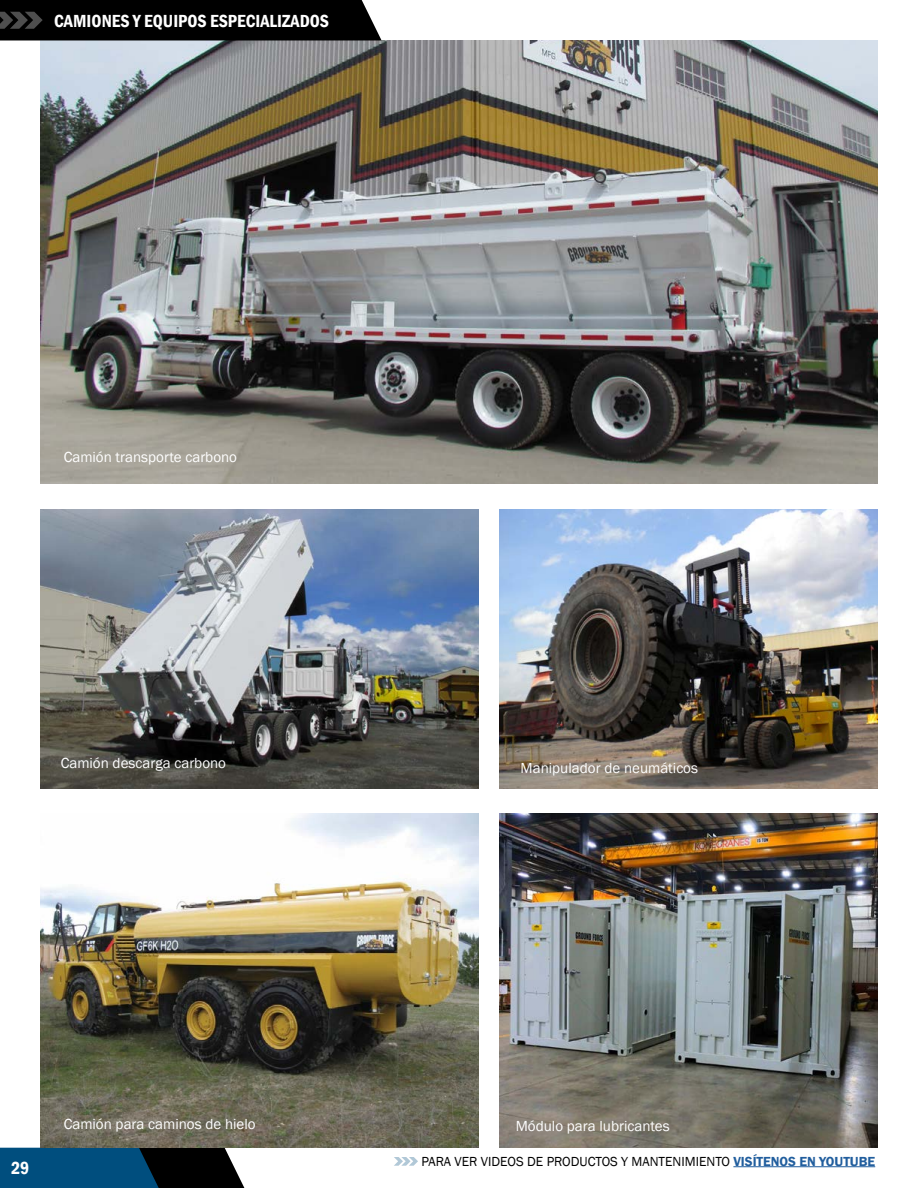
<style>
.page{position:relative;width:918px;height:1188px;background:#fff}
.page>*{position:absolute;margin:0;border:0;box-sizing:border-box;transform-origin:0 0}
.t1{font:600 condensed 18px "Franklin Gothic";color:#fff}
.t2{font:15px "Franklin Gothic";color:#fff}
.t3{font:13.5px "Franklin Gothic";color:#000}
.s1{font-weight:600;color:#215e9e}
</style>
<div class="page">
<img style="left:500px;top:509px;width:378px;height:280px">
<svg style="left:0;top:1148px;width:244px;height:40px;background:#093956"></svg>
<hr style="left:733px;top:1166px;width:142px;height:1px;background:#215e9e">
<svg style="left:394px;top:1157px;width:24px;height:9px"></svg>
<img style="left:40px;top:40px;width:838px;height:443px">
<img style="left:40px;top:814px;width:438px;height:334px">
<img style="left:500px;top:814px;width:378px;height:334px">
<img style="left:40px;top:509px;width:438px;height:280px">
<div style="left:0;top:0;width:382px;height:40px;background:#000"></div>
<p class="t1" style="left:54px;top:9px;width:277px">CAMIONES Y EQUIPOS ESPECIALIZADOS</p>
<p class="t2" style="left:64px;top:447px;width:175px">Camión transporte carbono</p>
<p class="t2" style="left:61px;top:753px;width:167px">Camión descarga carbono</p>
<p class="t1" style="left:11px;top:1156px;width:20px">29</p>
<p class="t2" style="left:64px;top:1115px;width:193px">Camión para caminos de hielo</p>
<p class="t2" style="left:521px;top:758px;width:179px">Manipulador de neumáticos</p>
<p class="t2" style="left:516px;top:1117px;width:155px">Módulo para lubricantes</p>
<p class="t3" style="left:421px;top:1153px;width:455px">PARA VER VIDEOS DE PRODUCTOS Y MANTENIMIENTO <span class="s1">VISÍTENOS EN YOUTUBE</span></p>
</div>
